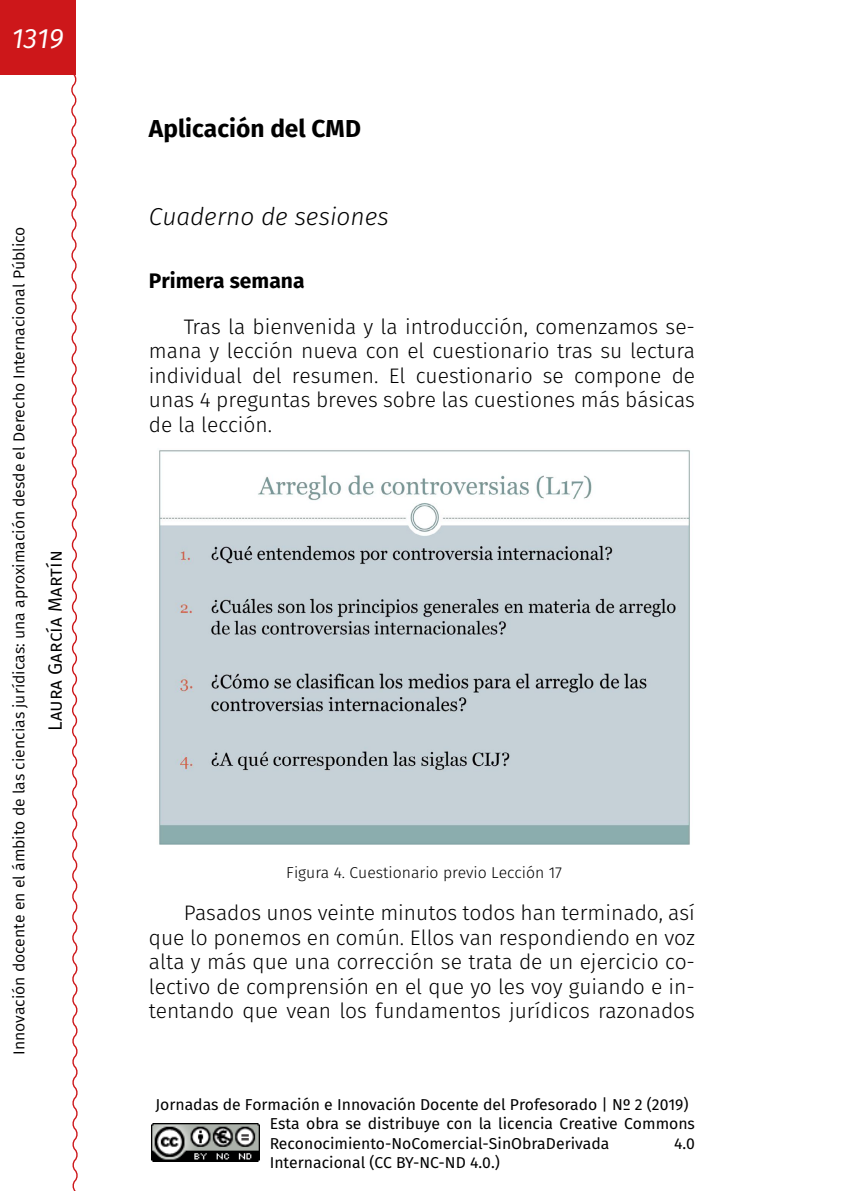
<style>
.page{position:relative;width:844px;height:1191px;background:#fff}
.page>*{position:absolute;margin:0;border:0;box-sizing:border-box;transform-origin:0 0}
.t1{font:italic 28px "Fira Sans";color:#fff}
._41_Enunciado_02{font:italic 300 24.5px "Fira Sans";color:#000}
._40_Enunciado_01{font:700 24.5px "Fira Sans";color:#000}
._00_Párrafo_normal_c{font:300 21px/24.5px "Fira Sans";color:#000;text-align:justify}
._00_texto_normal{font:300 21px/24.5px "Fira Sans";color:#000;text-align:justify}
._42_Enunciado_03{font:700 21px "Fira Sans";color:#000}
.t2{font:19.25px "Fira Sans";color:#000}
.t3{font:15.75px/19.2px "Fira Sans";color:#000}
.t4{font:15.75px "Fira Sans";color:#000}
._95_Pies_de_fotos_ce{font:300 15.75px "Fira Sans";color:#000}
</style>
<div class="page">
<div style="left:0;top:0;width:75px;height:74px;background:#cd171a"></div>
<svg style="left:69px;top:72px;width:9px;height:1119px"></svg>
<img style="left:151px;top:1123px;width:109px;height:38px">
<img style="left:159px;top:450px;width:531px;height:395px">
<h1 class="t1" style="left:12px;top:18px;width:53px">1319</h1>
<p class="t4" style="left:8px;top:1054px;width:830px;rotate:-90deg">Innovación docente en el ámbito de las ciencias jurídicas: una aproximación desde el Derecho Internacional Público</p>
<p class="t2" style="left:41px;top:731px;width:182px;rotate:-90deg">Laura García Martín</p>
<p class="_40_Enunciado_01" style="left:149px;top:112px;width:213px">Aplicación del CMD</p>
<p class="_41_Enunciado_02" style="left:149px;top:199px;width:241px">Cuaderno de sesiones</p>
<p class="_42_Enunciado_03" style="left:149px;top:266px;width:157px">Primera semana</p>
<p class="_00_texto_normal" style="left:149px;top:314px;width:547px;text-indent:35px">Tras la bienvenida y la introducción, comenzamos se&shy;mana y lección nueva con el cuestionario tras su lectura individual del resumen. El cuestionario se compone de unas 4 preguntas breves sobre las cuestiones más básicas de la lección.</p>
<p class="_95_Pies_de_fotos_ce" style="left:286px;top:861px;width:277px">Figura 4. Cuestionario previo Lección 17</p>
<p class="_00_Párrafo_normal_c" style="left:149px;top:900px;width:547px;text-indent:35px">Pasados unos veinte minutos todos han terminado, así que lo ponemos en común. Ellos van respondiendo en voz alta y más que una corrección se trata de un ejercicio co&shy;lectivo de comprensión en el que yo les voy guiando e in&shy;tentando que vean los fundamentos jurídicos razonados</p>
<p class="t3" style="left:270px;top:1095px;width:426px;text-indent:-114px">Jornadas de Formación e Innovación Docente del Profesorado | Nº 2 (2019)<br>Esta obra se distribuye con la licencia Creative Commons<br>Reconocimiento-NoComercial-SinObraDerivada</p>
<p class="t3" style="left:674px;top:1133px;width:22px">4.0</p>
<p class="t3" style="left:270px;top:1152px;width:231px">Internacional (CC BY-NC-ND 4.0.)</p>
</div>
